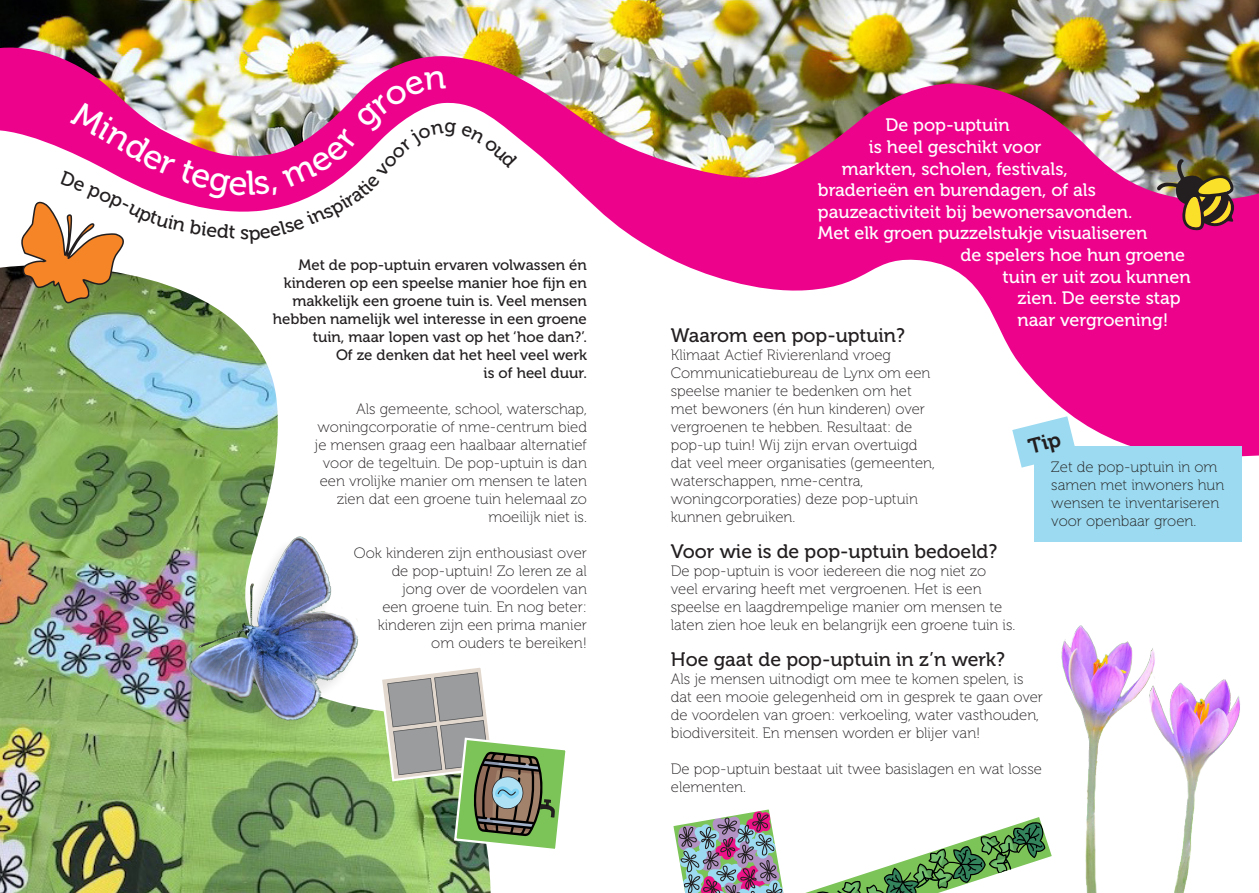
<style>
.page{position:relative;width:1259px;height:893px;background:#fff}
.page>*{position:absolute;margin:0;border:0;box-sizing:border-box;transform-origin:0 0}
.Kop_2{font:19.5px "Museo 500";color:#231f20}
.Inleiding{font:18px "Museo 500";color:#fff}
.Broodtekst{font:15px/18px "Museo 100";color:#231f20}
.Broodtekst-2{font:15px/18px "Museo 500";color:#231f20;text-align:right}
</style>
<div class="page">
<svg style="left:805px;top:817px;width:246px;height:76px"></svg>
<img style="left:0;top:459px;width:490px;height:434px">
<img style="left:0;top:0;width:1259px;height:36px">
<img style="left:0;top:36px;width:1259px;height:423px">
<div style="left:1035px;top:446px;width:207px;height:95px;background:#9bdaf0"></div>
<img style="left:1150px;top:147px;width:93px;height:94px">
<img style="left:1157px;top:679px;width:83px;height:214px">
<img style="left:1051px;top:625px;width:106px;height:268px">
<div style="left:173px;top:538px;width:185px;height:201px;background:#231f20;opacity:.11"></div>
<img style="left:188px;top:536px;width:170px;height:186px">
<svg style="left:378px;top:664px;width:188px;height:188px"></svg>
<svg style="left:673px;top:809px;width:111px;height:84px"></svg>
<svg style="left:20px;top:71px;width:498px;height:234px"></svg>
<svg style="left:1012px;top:416px;width:64px;height:52px"></svg>
<p class="Broodtekst-2" style="left:273px;top:256px;width:315px">Met de pop-uptuin ervaren volwassen én kinderen op een speelse manier hoe fijn en makkelijk een groene tuin is. Veel mensen hebben namelijk wel interesse in een groene tuin, maar lopen vast op het ‘hoe dan?’.<br>Of ze denken dat het heel veel werk<br>is of heel duur.</p>
<p class="Broodtekst" style="left:314px;top:400px;width:274px;text-align:right">Als gemeente, school, waterschap, woningcorporatie of nme-centrum bied je mensen graag een haalbaar alternatief voor de tegeltuin. De pop-uptuin is dan een vrolijke manier om mensen te laten zien dat een groene tuin helemaal zo moeilijk niet is.</p>
<p class="Broodtekst" style="left:354px;top:544px;width:234px;text-align:right">Ook kinderen zijn enthousiast over de pop-uptuin! Zo leren ze al<br>jong over de voordelen van<br>een groene tuin. En nog beter: kinderen zijn een prima manier om ouders te bereiken!</p>
<p class="Inleiding" style="left:885px;top:115px;width:126px">De pop-uptuin</p>
<p class="Inleiding" style="left:869px;top:137px;width:174px">is heel geschikt voor</p>
<p class="Inleiding" style="left:842px;top:159px;width:227px">markten, scholen, festivals,</p>
<p class="Inleiding" style="left:818px;top:180px;width:279px">braderieën en burendagen, of als</p>
<p class="Inleiding" style="left:818px;top:202px;width:316px">pauzeactiviteit bij bewonersavonden.</p>
<p class="Inleiding" style="left:818px;top:223px;width:331px">Met elk groen puzzelstukje visualiseren</p>
<p class="Inleiding" style="left:960px;top:245px;width:226px">de spelers hoe hun groene</p>
<p class="Inleiding" style="left:1002px;top:267px;width:190px">tuin er uit zou kunnen</p>
<p class="Inleiding" style="left:1017px;top:288px;width:165px">zien. De eerste stap</p>
<p class="Inleiding" style="left:1017px;top:310px;width:152px">naar vergroening!</p>
<p class="Kop_2" style="left:671px;top:325px;width:236px">Waarom een pop-uptuin?</p>
<p class="Broodtekst" style="left:671px;top:346px;width:266px">Klimaat Actief Rivierenland vroeg Communicatiebureau de Lynx om een speelse manier te bedenken om het met bewoners (én hun kinderen) over vergroenen te hebben. Resultaat: de pop-up tuin! Wij zijn ervan overtuigd dat veel meer organisaties (gemeenten, waterschappen, nme-centra, woningcorporaties) deze pop-uptuin kunnen gebruiken.</p>
<p class="Broodtekst" style="left:1051px;top:458px;width:174px">Zet de pop-uptuin in om samen met inwoners hun wensen te inventariseren voor openbaar groen.</p>
<p class="Kop_2" style="left:671px;top:541px;width:328px">Voor wie is de pop-uptuin bedoeld?</p>
<p class="Broodtekst" style="left:671px;top:562px;width:346px">De pop-uptuin is voor iedereen die nog niet zo veel ervaring heeft met vergroenen. Het is een speelse en laagdrempelige manier om mensen te laten zien hoe leuk en belangrijk een groene tuin is.</p>
<p class="Kop_2" style="left:671px;top:649px;width:336px">Hoe gaat de pop-uptuin in z’n werk?</p>
<p class="Broodtekst" style="left:671px;top:670px;width:374px">Als je mensen uitnodigt om mee te komen spelen, is dat een mooie gelegenheid om in gesprek te gaan over de voordelen van groen: verkoeling, water vasthouden, biodiversiteit. En mensen worden er blijer van!</p>
<p class="Broodtekst" style="left:671px;top:760px;width:372px">De pop-uptuin bestaat uit twee basislagen en wat losse elementen.</p>
</div>
